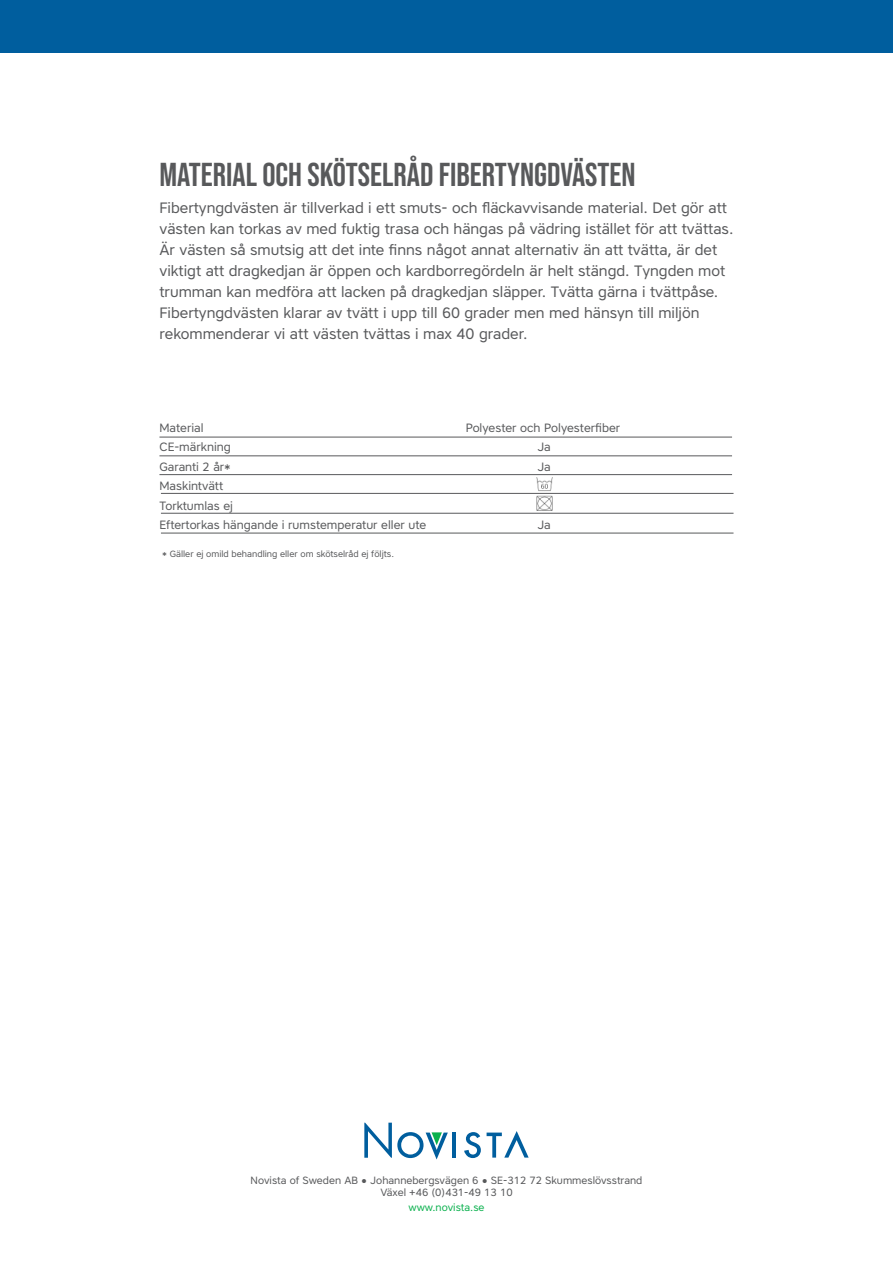
<style>
.page{position:relative;width:893px;height:1263px;background:#fff}
.page>*{position:absolute;margin:0;border:0;box-sizing:border-box;transform-origin:0 0}
.t1{font:33px "Bebas Neue";color:#58595b}
.t2{font:15px/21px "Core Sans A45";color:#58595b}
.t3{font:12px/19.5px "Core Sans A45";color:#58595b}
.t4{font:10.5px/12px "Core Sans A45";color:#58595b;text-align:center}
.t5{font:10.5px "Core Sans A45";color:#0bb14e}
.t6{font:9px "Core Sans A45";color:#58595b}
.s1{font-size:6px}
</style>
<div class="page">
<hr style="left:159px;top:437px;width:573px;height:1px;background:#58595b">
<hr style="left:159px;top:456px;width:573px;height:1px;background:#58595b">
<hr style="left:159px;top:474px;width:573px;height:1px;background:#58595b">
<hr style="left:161px;top:493px;width:572px;height:1px;background:#58595b">
<hr style="left:161px;top:513px;width:572px;height:1px;background:#58595b">
<hr style="left:161px;top:533px;width:572px;height:1px;background:#58595b">
<img style="left:536px;top:495px;width:17px;height:16px">
<img style="left:536px;top:475px;width:17px;height:17px">
<div style="left:0;top:0;width:893px;height:53px;background:#005e9e"></div>
<hr style="left:452px;top:1132px;width:4px;height:25px;background:#005e9e">
<svg style="left:464px;top:1132px;width:17px;height:26px"></svg>
<svg style="left:487px;top:1131px;width:42px;height:26px"></svg>
<svg style="left:364px;top:1123px;width:84px;height:36px"></svg>
<h1 class="t1" style="left:159px;top:156px;width:478px">MATERIAL OCH SKÖTSELRÅD FIBERTYNGDVÄSTEN</h1>
<p class="t2" style="left:159px;top:197px;width:576px">Fibertyngdvästen är tillverkad i ett smuts- och fläckavvisande material. Det gör att västen kan torkas av med fuktig trasa och hängas på vädring istället för att tvättas.<br>Är västen så smutsig att det inte finns något annat alternativ än att tvätta, är det viktigt att dragkedjan är öppen och kardborregördeln är helt stängd. Tyngden mot trumman kan medföra att lacken på dragkedjan släpper. Tvätta gärna i tvättpåse.<br>Fibertyngdvästen klarar av tvätt i upp till 60 grader men med hänsyn till miljön rekommenderar vi att västen tvättas i max 40 grader.</p>
<p class="t3" style="left:159px;top:418px;width:73px">Material<br>CE-märkning</p>
<p class="t3" style="left:466px;top:418px;width:156px">Polyester och Polyesterfiber</p>
<p class="t3" style="left:537px;top:437px;width:15px">Ja</p>
<p class="t3" style="left:159px;top:457px;width:73px">Garanti 2 år*</p>
<p class="t3" style="left:537px;top:457px;width:15px">Ja</p>
<p class="t3" style="left:159px;top:476px;width:268px">Maskintvätt<br>Torktumlas ej<br>Eftertorkas hängande i rumstemperatur eller ute</p>
<p class="t3" style="left:537px;top:515px;width:15px">Ja</p>
<p class="t6" style="left:162px;top:548px;width:233px">* Gäller ej omild behandling eller om skötselråd ej följts.</p>
<p class="t4" style="left:251px;top:1174px;width:393px">Novista of Sweden AB <span class="s1">●</span> Johannebergsvägen 6 <span class="s1">●</span> SE-312 72 Skummeslövsstrand<br>Växel +46 (0)431-49 13 10</p>
<p class="t5" style="left:408px;top:1201px;width:78px">www.novista.se</p>
</div>
